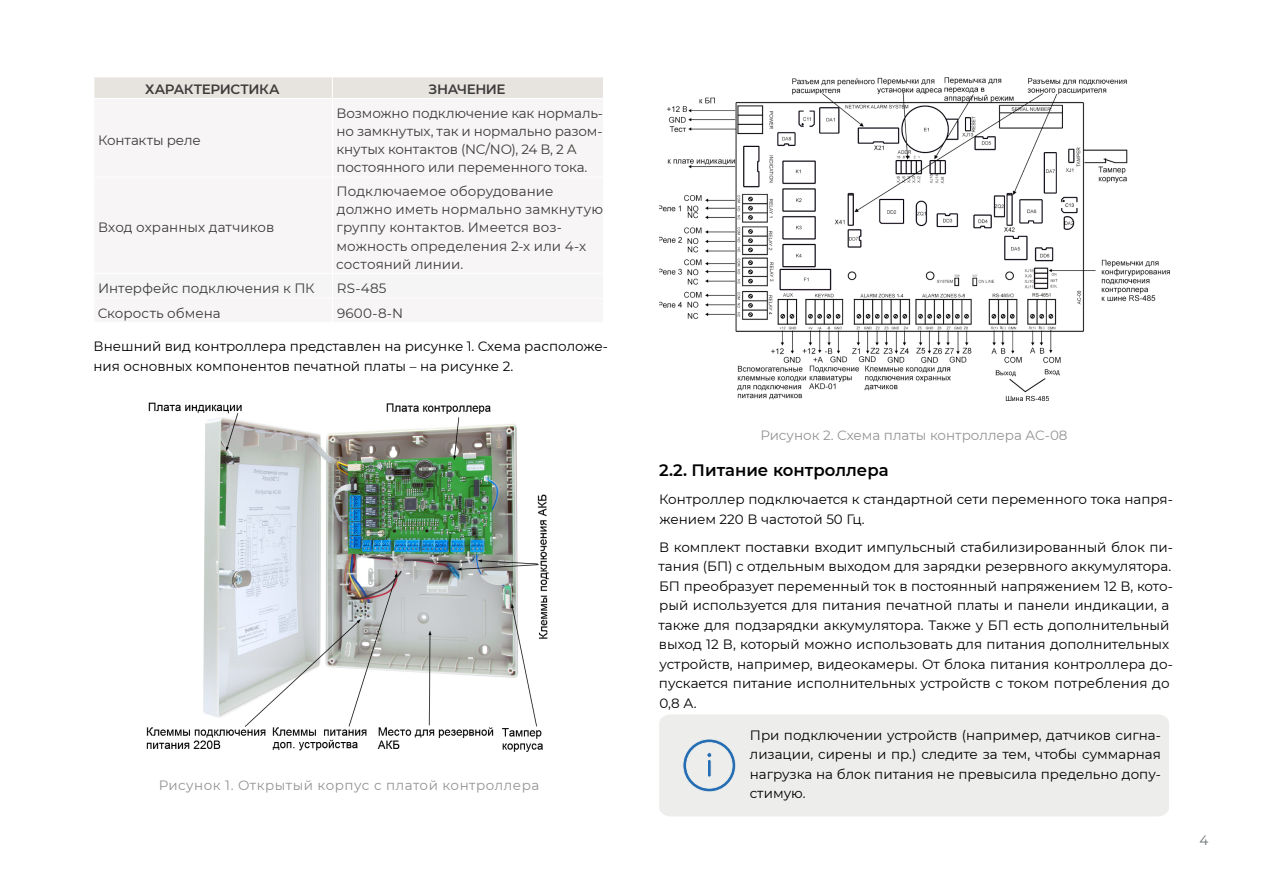
<style>
.page{position:relative;width:1263px;height:893px;background:#fff}
.page>*{position:absolute;margin:0;border:0;box-sizing:border-box;transform-origin:0 0}
.Подзаголовок{font:600 16.5px "Montserrat";color:#000}
.маркированный_список{font:13.5px/19.5px "Montserrat";color:#000}
.t1{font:13.5px/18px "Montserrat";letter-spacing:-.005em;color:#3c3c3b}
.текст{font:13.5px/19.5px "Montserrat";color:#000}
.текст-2{font:13.5px "Montserrat";letter-spacing:.035em;color:#949494}
.текст-3{font:13.5px "Montserrat";letter-spacing:.015em;color:#949494}
.t2{font:600 13.5px "Montserrat";letter-spacing:-.03em;color:#3c3c3b}
.t3{font:13.5px "Montserrat";color:#686e70}
</style>
<div class="page">
<div style="left:94px;top:77px;width:238px;height:21px;background:#e7e3df"></div>
<div style="left:332px;top:77px;width:271px;height:21px;background:#e7e3df"></div>
<hr style="left:94px;top:77px;width:238px;height:1px;background:#fff">
<svg style="left:94px;top:77px;width:1px;height:21px"></svg>
<hr style="left:332px;top:77px;width:272px;height:1px;background:#fff">
<svg style="left:332px;top:78px;width:1px;height:20px"></svg>
<img style="left:146px;top:402px;width:403px;height:350px">
<img style="left:659px;top:78px;width:510px;height:323px">
<div style="left:659px;top:714px;width:510px;height:102px;background:#ededeb"></div>
<svg style="left:682px;top:738px;width:54px;height:55px;background:#cdd8e2"></svg>
<p class="t2" style="left:145px;top:80px;width:136px">ХАРАКТЕРИСТИКА</p>
<p class="t2" style="left:429px;top:80px;width:78px">ЗНАЧЕНИЕ</p>
<p class="t1" style="left:98px;top:131px;width:104px">Контакты реле</p>
<p class="t1" style="left:98px;top:218px;width:178px">Вход охранных датчиков</p>
<p class="t1" style="left:336px;top:104px;width:268px">Возможно подключение как нормаль&shy;но замкнутых, так и нормально разом&shy;кнутых контактов (NС/NО), 24 В, 2 А постоянного или переменного тока.</p>
<p class="t1" style="left:336px;top:182px;width:268px">Подключаемое оборудование должно иметь нормально замкнутую группу контактов. Имеется воз&shy;можность определения 2-х или 4-х состояний линии.</p>
<p class="t1" style="left:98px;top:279px;width:218px">Интерфейс подключения к ПК</p>
<p class="t1" style="left:337px;top:279px;width:51px">RS-485</p>
<p class="t1" style="left:98px;top:303px;width:124px">Скорость обмена</p>
<p class="t1" style="left:337px;top:303px;width:68px">9600-8-N</p>
<p class="текст" style="left:93px;top:336px;width:516px">Внешний вид контроллера представлен на рисунке 1. Схема расположе&shy;ния основных компонентов печатной платы – на рисунке 2.</p>
<p class="текст-2" style="left:159px;top:776px;width:382px">Рисунок 1. Открытый корпус с платой контроллера</p>
<p class="текст-3" style="left:760px;top:426px;width:309px">Рисунок 2. Схема платы контроллера AC-08</p>
<p class="Подзаголовок" style="left:659px;top:459px;width:231px">2.2. Питание контроллера</p>
<p class="маркированный_список" style="left:659px;top:489px;width:515px">Контроллер подключается к стандартной сети переменного тока напря&shy;жением 220 В частотой 50 Гц.</p>
<p class="маркированный_список" style="left:658px;top:537px;width:516px">В комплект поставки входит импульсный стабилизированный блок пи&shy;тания (БП) с отдельным выходом для зарядки резервного аккумулятора.<br>БП преобразует переменный ток в постоянный напряжением 12 В, кото&shy;рый используется для питания печатной платы и панели индикации, а также для подзарядки аккумулятора. Также у БП есть дополнительный выход 12 В, который можно использовать для питания дополнительных устройств, например, видеокамеры. От блока питания контроллера до&shy;пускается питание исполнительных устройств с током потребления до 0,8 А.</p>
<p class="маркированный_список" style="left:750px;top:724px;width:413px;text-align:justify">При подключении устройств (например, датчиков сигна&shy;лизации, сирены и пр.) следите за тем, чтобы суммарная нагрузка на блок питания не превысила предельно допу&shy;стимую.</p>
<p class="t3" style="left:1199px;top:831px;width:10px">4</p>
</div>
